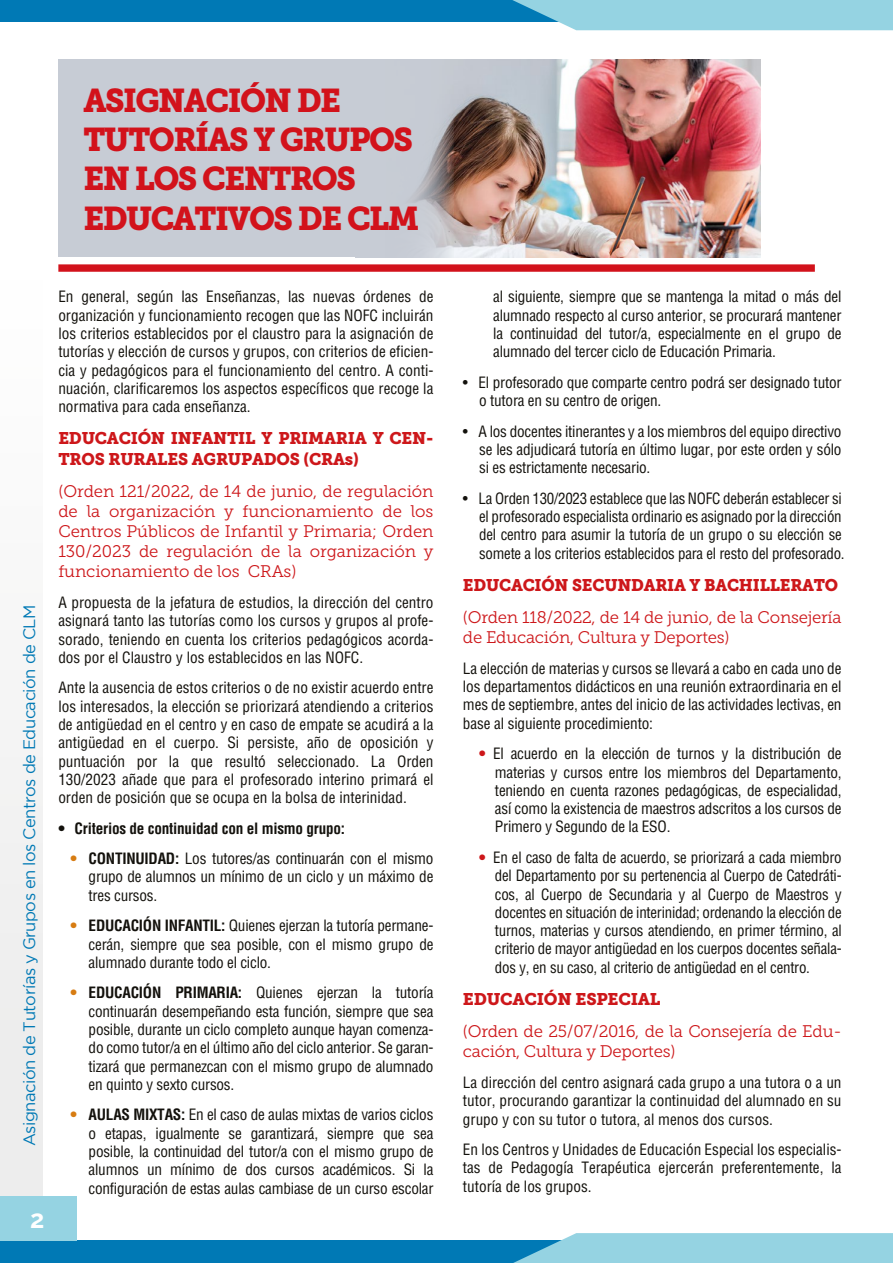
<style>
.page{position:relative;width:893px;height:1263px;background:#fff}
.page>*{position:absolute;margin:0;border:0;box-sizing:border-box;transform-origin:0 0}
.t1{font:32.7px/39.3px "Museo Slab 900";letter-spacing:-.05em;color:#d2121b}
.t2{font:700 25.2px "Raleway";color:#fff}
.t3{font:16.8px/20.1px "Museo Slab 300";letter-spacing:-.015em;color:#cd171a}
.t4{font:16.8px/20.1px "Museo Slab 900";letter-spacing:-.015em;color:#cd171a}
.t5{font:16.5px "Gotham";letter-spacing:-.03em;color:#0079b5}
.t6{font:condensed 15.3px/18.3px "Helvetica LT Std";letter-spacing:-.015em;color:#13110c;text-align:justify}
.t7{font:700 condensed 15.3px "Helvetica LT Std";letter-spacing:-.015em;color:#13110c}
.s1{font-weight:700;color:#d77c12}
.s2{font-weight:700}
.s3{font-weight:700;color:#cd171a}
</style>
<div class="page">
<div style="left:0;top:0;width:43px;height:1263px;background:#f7f7f7"></div>
<div style="left:0;top:0;width:893px;height:22px;background:#0079b5"></div>
<div style="left:0;top:1241px;width:893px;height:22px;background:#0079b5"></div>
<svg style="left:485px;top:1233px;width:408px;height:30px;background:#8bccde"></svg>
<svg style="left:512px;top:0;width:381px;height:30px;background:#92d0e1"></svg>
<div style="left:0;top:1197px;width:77px;height:44px;background:#95d3e2"></div>
<div style="left:58px;top:59px;width:702px;height:198px;background:#c7ccd5"></div>
<img style="left:454px;top:59px;width:306px;height:198px">
<svg style="left:412px;top:111px;width:42px;height:146px"></svg>
<div style="left:58px;top:264px;width:757px;height:8px;background:#d2121b"></div>
<h1 class="t1" style="left:83px;top:81px;width:337px">ASIGNACIÓN DE<br>TUTORÍAS Y GRUPOS<br>EN LOS CENTROS<br>EDUCATIVOS DE CLM</h1>
<p class="t5" style="left:20px;top:1146px;width:543px;rotate:-90deg">Asignación de Tutorías y Grupos en los Centros de Educación de CLM</p>
<h2 class="t2" style="left:30px;top:1204px;width:16px">2</h2>
<p class="t6" style="left:58px;top:287px;width:377px">En general, según las Enseñanzas, las nuevas órdenes de organización y funcionamiento recogen que las NOFC incluirán los criterios establecidos por el claustro para la asignación de tutorías y elección de cursos y grupos, con criterios de eficien&shy;cia y pedagógicos para el funcionamiento del centro. A conti&shy;nuación, clarificaremos los aspectos específicos que recoge la normativa para cada enseñanza.</p>
<p class="t4" style="left:58px;top:429px;width:377px">EDUCACIÓN INFANTIL Y PRIMARIA Y CEN-<br>TROS RURALES AGRUPADOS (CRAs)</p>
<p class="t3" style="left:58px;top:481px;width:377px;text-align:justify">(Orden 121/2022, de 14 de junio, de regulación de la organización y funcionamiento de los Centros Públicos de Infantil y Primaria; Orden 130/2023 de regulación de la organización y funcionamiento de los CRAs)</p>
<p class="t6" style="left:58px;top:593px;width:377px">A propuesta de la jefatura de estudios, la dirección del centro asignará tanto las tutorías como los cursos y grupos al profe&shy;sorado, teniendo en cuenta los criterios pedagógicos acorda&shy;dos por el Claustro y los establecidos en las NOFC.</p>
<p class="t6" style="left:58px;top:678px;width:377px">Ante la ausencia de estos criterios o de no existir acuerdo entre los interesados, la elección se priorizará atendiendo a criterios de antigüedad en el centro y en caso de empate se acudirá a la antigüedad en el cuerpo. Si persiste, año de oposición y puntuación por la que resultó seleccionado. La Orden 130/2023 añade que para el profesorado interino primará el orden de posición que se ocupa en la bolsa de interinidad.</p>
<p class="t7" style="left:58px;top:818px;width:288px">• Criterios de continuidad con el mismo grupo:</p>
<p class="t6" style="left:89px;top:849px;width:346px;text-indent:-18px"><span class="s1">•</span> <span class="s2">CONTINUIDAD:</span> Los tutores/as continuarán con el mismo grupo de alumnos un mínimo de un ciclo y un máximo de tres cursos.</p>
<p class="t6" style="left:89px;top:916px;width:346px;text-indent:-18px"><span class="s1">•</span> <span class="s2">EDUCACIÓN INFANTIL:</span> Quienes ejerzan la tutoría permane&shy;cerán, siempre que sea posible, con el mismo grupo de alumnado durante todo el ciclo.</p>
<p class="t6" style="left:89px;top:983px;width:346px;text-indent:-18px"><span class="s1">•</span> <span class="s2">EDUCACIÓN PRIMARIA:</span> Quienes ejerzan la tutoría continuarán desempeñando esta función, siempre que sea posible, durante un ciclo completo aunque hayan comenza&shy;do como tutor/a en el último año del ciclo anterior. Se garan&shy;tizará que permanezcan con el mismo grupo de alumnado en quinto y sexto cursos.</p>
<p class="t6" style="left:89px;top:1105px;width:346px;text-indent:-18px"><span class="s1">•</span> <span class="s2">AULAS MIXTAS:</span> En el caso de aulas mixtas de varios ciclos o etapas, igualmente se garantizará, siempre que sea posible, la continuidad del tutor/a con el mismo grupo de alumnos un mínimo de dos cursos académicos. Si la configuración de estas aulas cambiase de un curso escolar</p>
<p class="t6" style="left:493px;top:287px;width:350px">al siguiente, siempre que se mantenga la mitad o más del alumnado respecto al curso anterior, se procurará mantener la continuidad del tutor/a, especialmente en el grupo de alumnado del tercer ciclo de Educación Primaria.</p>
<p class="t6" style="left:479px;top:373px;width:364px;text-indent:-16px">• El profesorado que comparte centro podrá ser designado tutor o tutora en su centro de origen.</p>
<p class="t6" style="left:479px;top:422px;width:364px;text-indent:-16px">• A los docentes itinerantes y a los miembros del equipo directivo se les adjudicará tutoría en último lugar, por este orden y sólo si es estrictamente necesario.</p>
<p class="t6" style="left:479px;top:489px;width:367px;text-align:left;text-indent:-16px">• La Orden 130/2023 establece que las NOFC deberán establecer si el profesorado especialista ordinario es asignado por la dirección del centro para asumir la tutoría de un grupo o su elección se somete a los criterios establecidos para el resto del profesorado.</p>
<p class="t4" style="left:463px;top:575px;width:377px">EDUCACIÓN SECUNDARIA Y BACHILLERATO</p>
<p class="t3" style="left:463px;top:607px;width:380px">(Orden 118/2022, de 14 de junio, de la Consejería de Educación, Cultura y Deportes)</p>
<p class="t6" style="left:463px;top:659px;width:380px">La elección de materias y cursos se llevará a cabo en cada uno de los departamentos didácticos en una reunión extraordinaria en el mes de septiembre, antes del inicio de las actividades lectivas, en base al siguiente procedimiento:</p>
<p class="t6" style="left:495px;top:744px;width:348px;text-indent:-16px"><span class="s3">•</span> El acuerdo en la elección de turnos y la distribución de materias y cursos entre los miembros del Departamento, teniendo en cuenta razones pedagógicas, de especialidad, así como la existencia de maestros adscritos a los cursos de Primero y Segundo de la ESO.</p>
<p class="t6" style="left:495px;top:848px;width:348px;text-indent:-16px"><span class="s3">•</span> En el caso de falta de acuerdo, se priorizará a cada miembro del Departamento por su pertenencia al Cuerpo de Catedráti&shy;cos, al Cuerpo de Secundaria y al Cuerpo de Maestros y docentes en situación de interinidad; ordenando la elección de turnos, materias y cursos atendiendo, en primer término, al criterio de mayor antigüedad en los cuerpos docentes señala&shy;dos y, en su caso, al criterio de antigüedad en el centro.</p>
<p class="t4" style="left:463px;top:989px;width:199px">EDUCACIÓN ESPECIAL</p>
<p class="t3" style="left:463px;top:1022px;width:380px">(Orden de 25/07/2016, de la Consejería de Edu&shy;cación, Cultura y Deportes)</p>
<p class="t6" style="left:463px;top:1073px;width:380px">La dirección del centro asignará cada grupo a una tutora o a un tutor, procurando garantizar la continuidad del alumnado en su grupo y con su tutor o tutora, al menos dos cursos.</p>
<p class="t6" style="left:463px;top:1140px;width:380px">En los Centros y Unidades de Educación Especial los especialis&shy;tas de Pedagogía Terapéutica ejercerán preferentemente, la tutoría de los grupos.</p>
</div>
